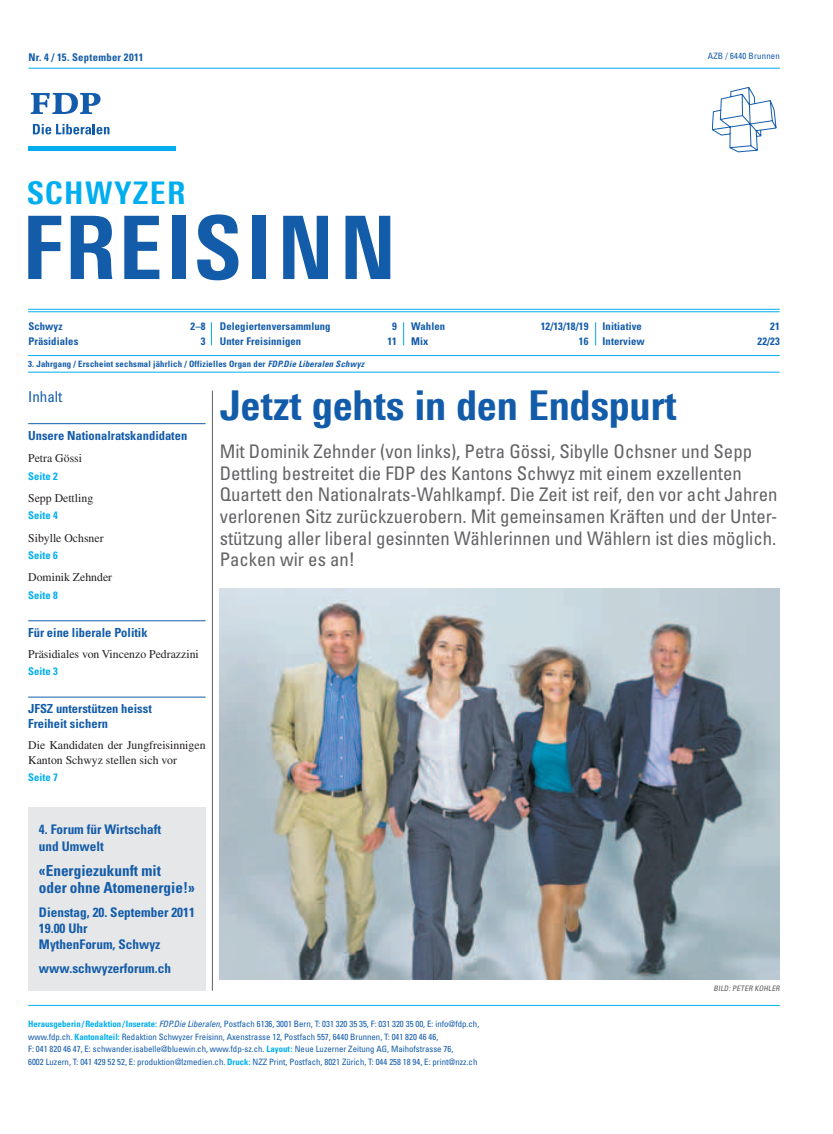
<style>
.page{position:relative;width:833px;height:1134px;background:#fff}
.page>*{position:absolute;margin:0;border:0;box-sizing:border-box;transform-origin:0 0}
.t1{font:800 87.5px "Linotype Univers 720 Cn";letter-spacing:.06em;color:#135ca9}
.t2{font:800 41.25px "Linotype Univers 720 Cn";color:#135ca9}
.t3{font:800 31.25px "Linotype Univers 720 Cn";letter-spacing:.05em;color:#00aeef}
.t4{font:condensed 18.75px/21.6px "Univers LT Std";color:#636366}
.t5{font:700 condensed 15.25px/17.5px "Univers LT Std";color:#135ca9}
.t6{font:condensed 15px "Univers LT Std";color:#135ca9}
.t7{font:700 condensed 13.25px/16.2px "Univers LT Std";color:#135ca9}
.t8{font:700 condensed 12.5px/15px "Univers LT Std";color:#135ca9}
.t9{font:11.88px/15px "Times LT Std";color:#231f20}
.t10{font:700 condensed 10.62px "Univers LT Std";letter-spacing:.01em;color:#135ca9}
.t11{font:700 condensed 10.62px "Univers LT Std";color:#00aeef}
.t12{font:700 condensed 10.62px "Univers LT Std";letter-spacing:.03em;color:#135ca9}
.t13{font:condensed 8.75px/12.5px "Univers LT Std";color:#135ca9}
.t14{font:700 condensed 8.75px "Univers LT Std";letter-spacing:.02em;color:#135ca9}
.t15{font:condensed 8.75px "Univers LT Std";letter-spacing:.02em;color:#135ca9}
.t16{font:italic condensed 7.5px "Univers LT Std";color:#57585a}
.s1{font-style:italic}
.s2{font-weight:700;color:#00aeef}
</style>
<div class="page">
<hr style="left:212px;top:391px;width:1px;height:600px;background:#636366">
<hr style="left:28px;top:423px;width:178px;height:1px;background:#135ca9">
<hr style="left:28px;top:620px;width:178px;height:1px;background:#135ca9">
<hr style="left:28px;top:697px;width:178px;height:1px;background:#135ca9">
<hr style="left:28px;top:355px;width:751px;height:1px;background:#00aeef">
<hr style="left:28px;top:311px;width:751px;height:1px;background:#00aeef">
<hr style="left:28px;top:309px;width:751px;height:1px;background:#00aeef">
<hr style="left:28px;top:372px;width:751px;height:1px;background:#00aeef">
<svg style="left:211px;top:322px;width:1px;height:23px"></svg>
<svg style="left:403px;top:322px;width:1px;height:23px"></svg>
<svg style="left:595px;top:322px;width:1px;height:23px"></svg>
<div style="left:28px;top:146px;width:148px;height:5px;background:#00aeef"></div>
<svg style="left:33px;top:124px;width:76px;height:10px"></svg>
<svg style="left:31px;top:93px;width:70px;height:21px"></svg>
<hr style="left:28px;top:68px;width:752px;height:1px;background:#00aeef">
<svg style="left:712px;top:87px;width:64px;height:65px"></svg>
<hr style="left:28px;top:1005px;width:752px;height:1px;background:#00aeef">
<div style="left:28px;top:807px;width:178px;height:184px;background:#e6e7e9"></div>
<img style="left:220px;top:589px;width:560px;height:390px">
<p class="t12" style="left:28px;top:51px;width:117px">Nr. 4 / 15. September 2011</p>
<p class="t15" style="left:708px;top:51px;width:73px">AZB / 6440 Brunnen</p>
<h3 class="t3" style="left:27px;top:174px;width:160px">SCHWYZER</h3>
<h1 class="t1" style="left:22px;top:195px;width:376px">Freisinn</h1>
<p class="t10" style="left:28px;top:320px;width:36px">Schwyz</p>
<p class="t10" style="left:191px;top:320px;width:16px">2–8</p>
<p class="t10" style="left:28px;top:335px;width:52px">Präsidiales</p>
<p class="t10" style="left:201px;top:335px;width:6px">3</p>
<p class="t10" style="left:220px;top:320px;width:112px">Delegiertenversammlung</p>
<p class="t10" style="left:392px;top:320px;width:6px">9</p>
<p class="t10" style="left:220px;top:335px;width:83px">Unter Freisinnigen</p>
<p class="t10" style="left:387px;top:335px;width:11px">11</p>
<p class="t14" style="left:28px;top:358px;width:337px">3. Jahrgang / Erscheint sechsmal jährlich / Offizielles Organ der <span class="s1">FDP.Die Liberalen Schwyz</span></p>
<p class="t10" style="left:411px;top:320px;width:35px">Wahlen</p>
<p class="t10" style="left:541px;top:320px;width:49px">12/13/18/19</p>
<p class="t10" style="left:411px;top:335px;width:19px">Mix</p>
<p class="t10" style="left:579px;top:335px;width:11px">16</p>
<p class="t10" style="left:602px;top:320px;width:41px">Initiative</p>
<p class="t10" style="left:770px;top:320px;width:11px">21</p>
<p class="t10" style="left:602px;top:335px;width:44px">Interview</p>
<p class="t10" style="left:757px;top:335px;width:24px">22/23</p>
<h3 class="t6" style="left:28px;top:387px;width:36px">Inhalt</h3>
<h3 class="t8" style="left:28px;top:428px;width:161px">Unsere Nationalratskandidaten</h3>
<h3 class="t9" style="left:28px;top:451px;width:55px">Petra Gössi</h3>
<p class="t11" style="left:28px;top:469px;width:31px">Seite 2</p>
<h3 class="t9" style="left:28px;top:490px;width:66px">Sepp Dettling</h3>
<p class="t11" style="left:28px;top:509px;width:31px">Seite 4</p>
<h3 class="t9" style="left:28px;top:530px;width:77px">Sibylle Ochsner</h3>
<p class="t11" style="left:28px;top:549px;width:31px">Seite 6</p>
<h3 class="t9" style="left:28px;top:570px;width:85px">Dominik Zehnder</h3>
<p class="t11" style="left:28px;top:588px;width:31px">Seite 8</p>
<h3 class="t8" style="left:28px;top:625px;width:121px">Für eine liberale Politik</h3>
<h3 class="t9" style="left:28px;top:646px;width:172px">Präsidiales von Vincenzo Pedrazzini</h3>
<p class="t11" style="left:28px;top:665px;width:31px">Seite 3</p>
<h3 class="t8" style="left:28px;top:701px;width:125px">JFSZ unterstützen heisst<br>Freiheit sichern</h3>
<h3 class="t9" style="left:28px;top:737px;width:179px">Die Kandidaten der Jungfreisinnigen<br>Kanton Schwyz stellen sich vor</h3>
<p class="t11" style="left:28px;top:771px;width:31px">Seite 7</p>
<h2 class="t2" style="left:220px;top:381px;width:458px">Jetzt gehts in den Endspurt</h2>
<p class="t4" style="left:220px;top:440px;width:559px">Mit Dominik Zehnder (von links), Petra Gössi, Sibylle Ochsner und Sepp Dettling bestreitet die FDP des Kantons Schwyz mit einem exzellenten Quartett den Nationalrats-Wahlkampf. Die Zeit ist reif, den vor acht Jahren verlorenen Sitz zurückzuerobern. Mit gemeinsamen Kräften und der Unter&shy;stützung aller liberal gesinnten Wählerinnen und Wählern ist dies möglich.<br>Packen wir es an!</p>
<h3 class="t7" style="left:39px;top:821px;width:124px">4. Forum für Wirtschaft und Umwelt</h3>
<h3 class="t5" style="left:39px;top:861px;width:157px">«Energiezukunft mit<br>oder ohne Atomenergie!»</h3>
<h3 class="t7" style="left:39px;top:904px;width:157px">Dienstag, 20. September 2011<br>19.00 Uhr<br>MythenForum, Schwyz</h3>
<h3 class="t7" style="left:39px;top:960px;width:133px">www.schwyzerforum.ch</h3>
<p class="t16" style="left:713px;top:983px;width:29px">BILD:PETER</p>
<p class="t16" style="left:754px;top:983px;width:19px">KOHLER</p>
<p class="t13" style="left:28px;top:1017px;width:452px"><span class="s2">Herausgeberin /Redaktion /Inserate:</span> <span class="s1">FDP.Die Liberalen,</span> Postfach 6136, 3001 Bern, T: 031 320 35 35, F: 031 320 35 00, E: info@fdp.ch, www.fdp.ch. <span class="s2">Kantonalteil:</span> Redaktion Schwyzer Freisinn, Axenstrasse 12, Postfach 557, 6440 Brunnen, T: 041 820 46 46,<br>F: 041 820 46 47, E: schwander.isabelle@bluewin.ch, www.fdp-sz.ch. <span class="s2">Layout:</span> Neue Luzerner Zeitung AG, Maihofstrasse 76,<br>6002 Luzern, T: 041 429 52 52, E: produktion@lzmedien.ch. <span class="s2">Druck:</span> NZZ Print, Postfach, 8021 Zürich, T: 044 258 18 94, E: print@nzz.ch</p>
</div>
